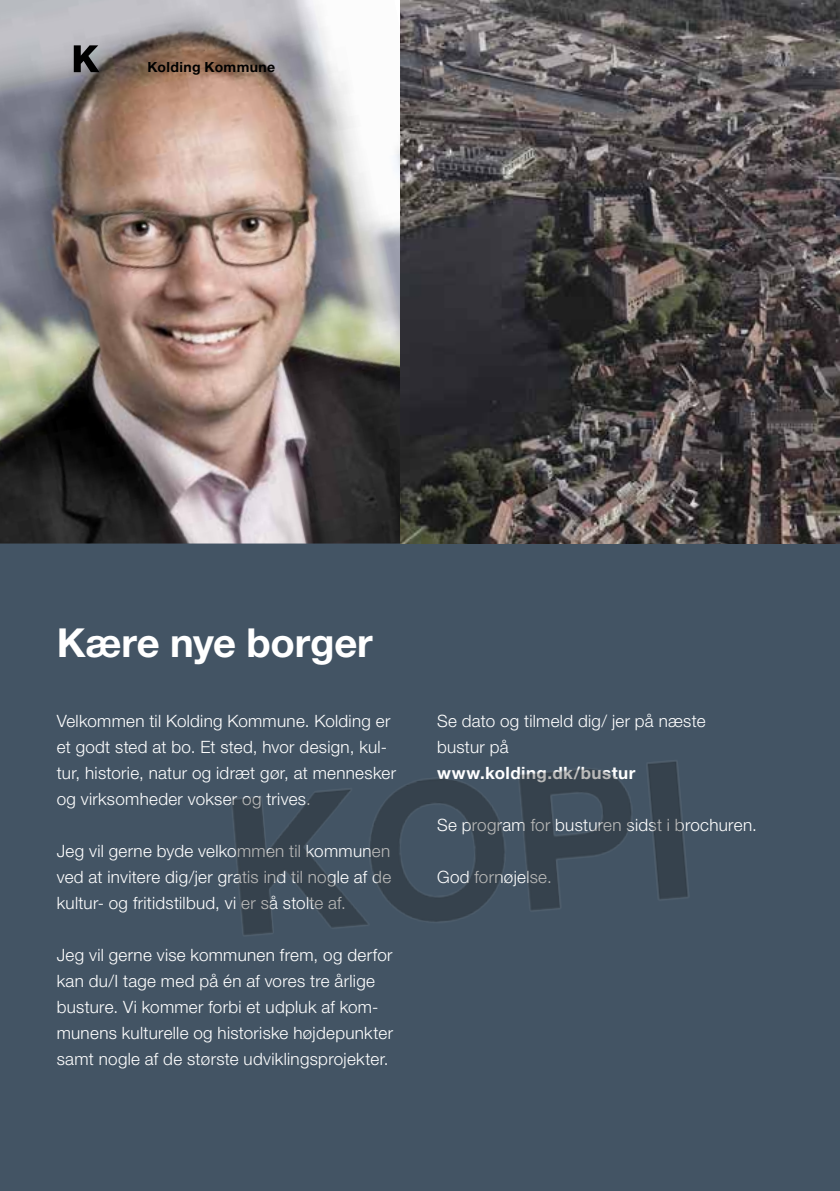
<style>
.page{position:relative;width:840px;height:1191px;background:#fff}
.page>*{position:absolute;margin:0;border:0;box-sizing:border-box;transform-origin:0 0}
.t1{font:700 40px "Helvetica Neue LT Std";letter-spacing:-.005em;color:#fff}
.t2{font:300 17px/26px "Helvetica Neue LT Std";letter-spacing:.02em;color:#fff}
.t3{font:700 17px "Helvetica Neue LT Std";letter-spacing:.025em;color:#fff}
.t4{font:700 14px "Helvetica Neue LT Std";letter-spacing:.025em;color:#000}
</style>
<div class="page">
<div style="left:0;top:519px;width:839px;height:672px;background:#435464"></div>
<img style="left:0;top:0;width:839px;height:543px">
<svg style="left:74px;top:45px;width:25px;height:27px"></svg>
<img style="left:232px;top:760px;width:457px;height:176px">
<p class="t4" style="left:147px;top:59px;width:129px">Kolding Kommune</p>
<h1 class="t1" style="left:57px;top:617px;width:317px">Kære nye borger</h1>
<p class="t2" style="left:57px;top:708px;width:340px">Velkommen til Kolding Kommune. Kolding er et godt sted at bo. Et sted, hvor design, kul&shy;tur, historie, natur og idræt gør, at mennesker og virksomheder vokser og trives.</p>
<p class="t2" style="left:57px;top:838px;width:336px;text-align:justify">Jeg vil gerne byde velkommen til kommunen ved at invitere dig/jer gratis ind til nogle af de kultur- og fritidstilbud, vi er så stolte af.</p>
<p class="t2" style="left:57px;top:942px;width:337px">Jeg vil gerne vise kommunen frem, og derfor kan du/I tage med på én af vores tre årlige busture. Vi kommer forbi et udpluk af kom&shy;munens kulturelle og historiske højdepunkter samt nogle af de største udviklingsprojekter.</p>
<p class="t2" style="left:437px;top:708px;width:270px">Se dato og tilmeld dig/ jer på næste bustur på</p>
<p class="t3" style="left:437px;top:762px;width:200px">www.kolding.dk/bustur</p>
<p class="t2" style="left:437px;top:812px;width:321px">Se program for busturen sidst i brochuren.</p>
<p class="t2" style="left:437px;top:864px;width:116px">God fornøjelse.</p>
</div>
